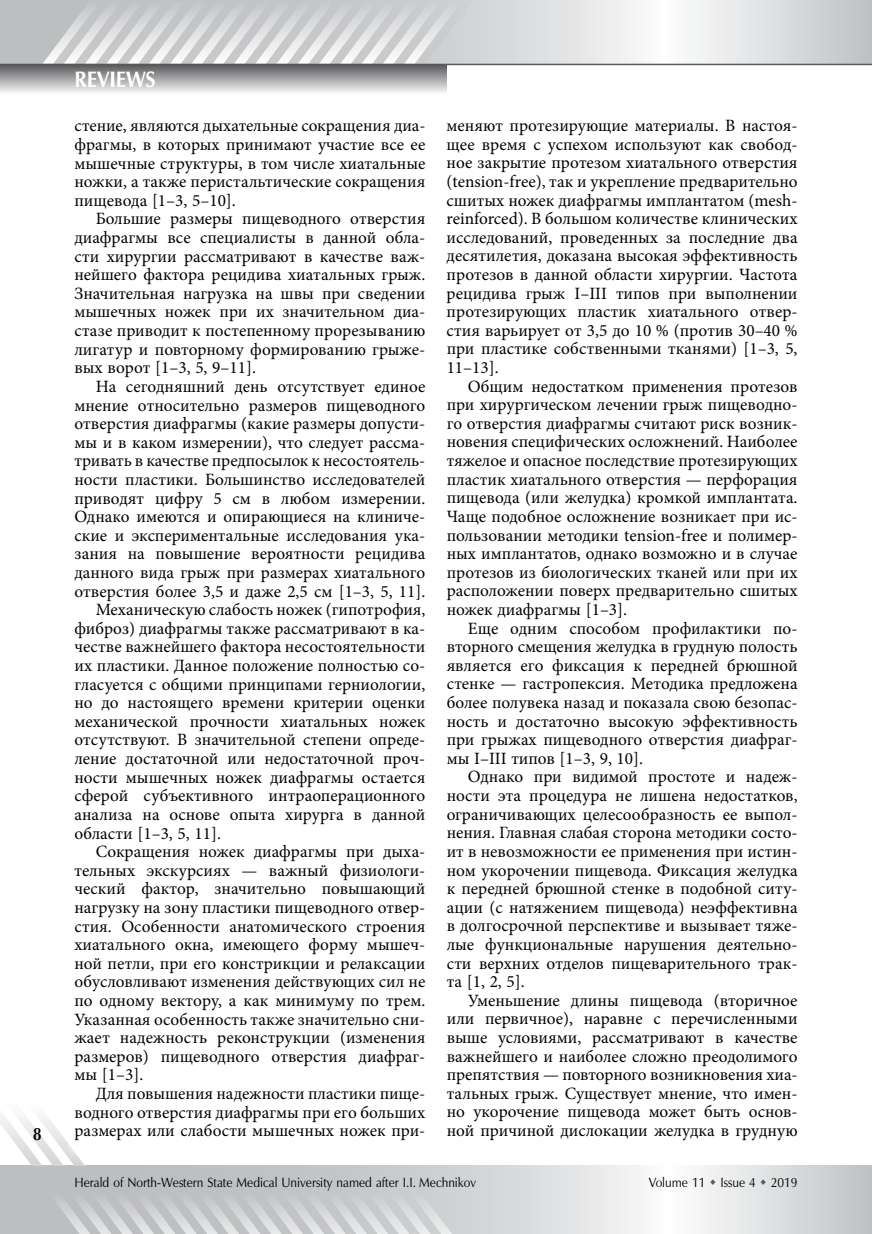
<style>
.page{position:relative;width:872px;height:1234px;background:#fff}
.page>*{position:absolute;margin:0;border:0;box-sizing:border-box;transform-origin:0 0}
.t1{font:700 22.5px "Optimum AP";color:#fff;scale:.9 1}
.t2{font:700 18px "Optimum AP";color:#000;scale:.85 1}
.t3{font:17.25px/18.6px "Minion Pro";color:#000;text-align:justify}
.t4{font:13.5px "Optimum AP";color:#000;scale:.9 1}
</style>
<div class="page">
<svg style="left:0;top:0;width:872px;height:64px"></svg>
<svg style="left:468px;top:1165px;width:404px;height:68px"></svg>
<div style="left:0;top:64px;width:446px;height:30px;background:linear-gradient(to bottom,#555658,#f4f4f4)"></div>
<svg style="left:43px;top:0;width:446px;height:64px;background:#d1d2d4"></svg>
<hr style="left:0;top:64px;width:872px;height:1px;background:#58595b">
<svg style="left:0;top:1116px;width:468px;height:117px"></svg>
<div style="left:64px;top:1130px;width:23px;height:28px;background:#fff;opacity:.75"></div>
<svg style="left:710px;top:1178px;width:5px;height:6px"></svg>
<svg style="left:761px;top:1178px;width:5px;height:6px"></svg>
<p class="t2" style="left:33px;top:1124px;width:11px">8</p>
<h1 class="t1" style="left:74px;top:67px;width:27px">REVIEWS</h1>
<p class="t3" style="left:74px;top:117px;width:352px">стение, являются дыхательные сокращения диа&shy;фрагмы, в которых принимают участие все ее мышечные структуры, в том числе хиатальные ножки, а также перистальтические сокращения пищевода [1–3, 5–10].</p>
<p class="t3" style="left:74px;top:210px;width:352px;text-indent:21px">Большие размеры пищеводного отверстия диафрагмы все специалисты в данной обла&shy;сти хирургии рассматривают в качестве важ&shy;нейшего фактора рецидива хиатальных грыж.<br>Значительная нагрузка на швы при сведении мышечных ножек при их значительном диа&shy;стазе приводит к постепенному прорезыванию лигатур и повторному формированию грыже&shy;вых ворот [1–3, 5, 9–11].</p>
<p class="t3" style="left:96px;top:377px;width:331px">На сегодняшний день отсутствует единое</p>
<p class="t3" style="left:74px;top:395px;width:352px">мнение относительно размеров пищеводного</p>
<p class="t3" style="left:74px;top:414px;width:352px">отверстия диафрагмы (какие размеры допусти-</p>
<p class="t3" style="left:74px;top:433px;width:352px">мы и в каком измерении), что следует рассма-</p>
<p class="t3" style="left:74px;top:451px;width:352px">тривать в качестве предпосылок к несостоятель-</p>
<p class="t3" style="left:74px;top:470px;width:352px">ности пластики. Большинство исследователей</p>
<p class="t3" style="left:74px;top:488px;width:352px">приводят цифру 5 см в любом измерении.</p>
<p class="t3" style="left:74px;top:507px;width:352px">Однако имеются и опирающиеся на клиниче-</p>
<p class="t3" style="left:74px;top:526px;width:352px">ские и экспериментальные исследования ука-</p>
<p class="t3" style="left:74px;top:544px;width:352px">зания на повышение вероятности рецидива</p>
<p class="t3" style="left:74px;top:563px;width:352px">данного вида грыж при размерах хиатального</p>
<p class="t3" style="left:74px;top:581px;width:352px">отверстия более 3,5 и даже 2,5 см [1–3, 5, 11].</p>
<p class="t3" style="left:96px;top:600px;width:331px">Механическую слабость ножек (гипотрофия,</p>
<p class="t3" style="left:74px;top:619px;width:352px">фиброз) диафрагмы также рассматривают в ка-</p>
<p class="t3" style="left:74px;top:637px;width:352px">честве важнейшего фактора несостоятельности</p>
<p class="t3" style="left:74px;top:656px;width:352px">их пластики. Данное положение полностью со-</p>
<p class="t3" style="left:74px;top:674px;width:352px">гласуется с общими принципами герниологии,</p>
<p class="t3" style="left:74px;top:693px;width:352px">но до настоящего времени критерии оценки</p>
<p class="t3" style="left:74px;top:712px;width:352px">механической прочности хиатальных ножек</p>
<p class="t3" style="left:74px;top:730px;width:352px">отсутствуют. В значительной степени опреде-</p>
<p class="t3" style="left:74px;top:749px;width:352px">ление достаточной или недостаточной проч-</p>
<p class="t3" style="left:74px;top:767px;width:352px">ности мышечных ножек диафрагмы остается</p>
<p class="t3" style="left:74px;top:786px;width:352px">сферой субъективного интраоперационного</p>
<p class="t3" style="left:74px;top:805px;width:352px">анализа на основе опыта хирурга в данной</p>
<p class="t3" style="left:74px;top:823px;width:148px">области [1–3, 5, 11].</p>
<p class="t3" style="left:96px;top:842px;width:331px">Сокращения ножек диафрагмы при дыха-</p>
<p class="t3" style="left:74px;top:860px;width:352px">тельных экскурсиях — важный физиологи-</p>
<p class="t3" style="left:74px;top:879px;width:352px">ческий фактор, значительно повышающий</p>
<p class="t3" style="left:74px;top:898px;width:352px">нагрузку на зону пластики пищеводного отвер-</p>
<p class="t3" style="left:74px;top:916px;width:352px">стия. Особенности анатомического строения</p>
<p class="t3" style="left:74px;top:935px;width:352px">хиатального окна, имеющего форму мышеч-</p>
<p class="t3" style="left:74px;top:953px;width:352px">ной петли, при его констрикции и релаксации</p>
<p class="t3" style="left:74px;top:972px;width:352px">обусловливают изменения действующих сил не</p>
<p class="t3" style="left:74px;top:991px;width:352px">по одному вектору, а как минимуму по трем.</p>
<p class="t3" style="left:74px;top:1009px;width:352px">Указанная особенность также значительно сни-</p>
<p class="t3" style="left:74px;top:1028px;width:352px">жает надежность реконструкции (изменения</p>
<p class="t3" style="left:74px;top:1046px;width:352px">размеров) пищеводного отверстия диафраг-</p>
<p class="t3" style="left:74px;top:1065px;width:70px">мы [1–3].</p>
<p class="t3" style="left:96px;top:1084px;width:331px">Для повышения надежности пластики пище-</p>
<p class="t3" style="left:74px;top:1102px;width:352px">водного отверстия диафрагмы при его больших</p>
<p class="t3" style="left:74px;top:1121px;width:352px">размерах или слабости мышечных ножек при-</p>
<p class="t3" style="left:446px;top:116px;width:352px">меняют протезирующие материалы. В настоя&shy;щее время с успехом используют как свобод&shy;ное закрытие протезом хиатального отверстия (tension-free), так и укрепление предварительно сшитых ножек диафрагмы имплантатом (mesh&shy;reinforced). В большом количестве клинических исследований, проведенных за последние два десятилетия, доказана высокая эффективность протезов в данной области хирургии. Частота рецидива грыж I–III типов при выполнении протезирующих пластик хиатального отвер&shy;стия варьирует от 3,5 до 10 % (против 30–40 % при пластике собственными тканями) [1–3, 5, 11–13].</p>
<p class="t3" style="left:446px;top:377px;width:352px;text-indent:21px">Общим недостатком применения протезов при хирургическом лечении грыж пищеводно&shy;го отверстия диафрагмы считают риск возник&shy;новения специфических осложнений. Наиболее тяжелое и опасное последствие протезирующих пластик хиатального отверстия — перфорация пищевода (или желудка) кромкой имплантата.<br>Чаще подобное осложнение возникает при ис&shy;пользовании методики tension-free и полимер&shy;ных имплантатов, однако возможно и в случае протезов из биологических тканей или при их расположении поверх предварительно сшитых ножек диафрагмы [1–3].</p>
<p class="t3" style="left:446px;top:618px;width:352px;text-indent:21px">Еще одним способом профилактики по&shy;вторного смещения желудка в грудную полость является его фиксация к передней брюшной стенке — гастропексия. Методика предложена более полувека назад и показала свою безопас&shy;ность и достаточно высокую эффективность при грыжах пищеводного отверстия диафраг&shy;мы I–III типов [1–3, 9, 10].</p>
<p class="t3" style="left:446px;top:767px;width:352px;text-indent:21px">Однако при видимой простоте и надеж&shy;ности эта процедура не лишена недостатков, ограничивающих целесообразность ее выпол&shy;нения. Главная слабая сторона методики состо&shy;ит в невозможности ее применения при истин&shy;ном укорочении пищевода. Фиксация желудка к передней брюшной стенке в подобной ситу&shy;ации (с натяжением пищевода) неэффективна в долгосрочной перспективе и вызывает тяже&shy;лые функциональные нарушения деятельно&shy;сти верхних отделов пищеварительного трак&shy;та [1, 2, 5].</p>
<p class="t3" style="left:446px;top:990px;width:352px;text-indent:21px">Уменьшение длины пищевода (вторичное или первичное), наравне с перечисленными выше условиями, рассматривают в качестве важнейшего и наиболее сложно преодолимого препятствия — повторного возникновения хиа&shy;тальных грыж. Существует мнение, что имен&shy;но укорочение пищевода может быть основ&shy;ной причиной дислокации желудка в грудную</p>
<p class="t4" style="left:74px;top:1175px;width:448px">Herald of North-Western State Medical University named after I.I. Mechnikov</p>
<p class="t4" style="left:648px;top:1175px;width:167px">Volume 11 Issue 4 2019</p>
</div>
